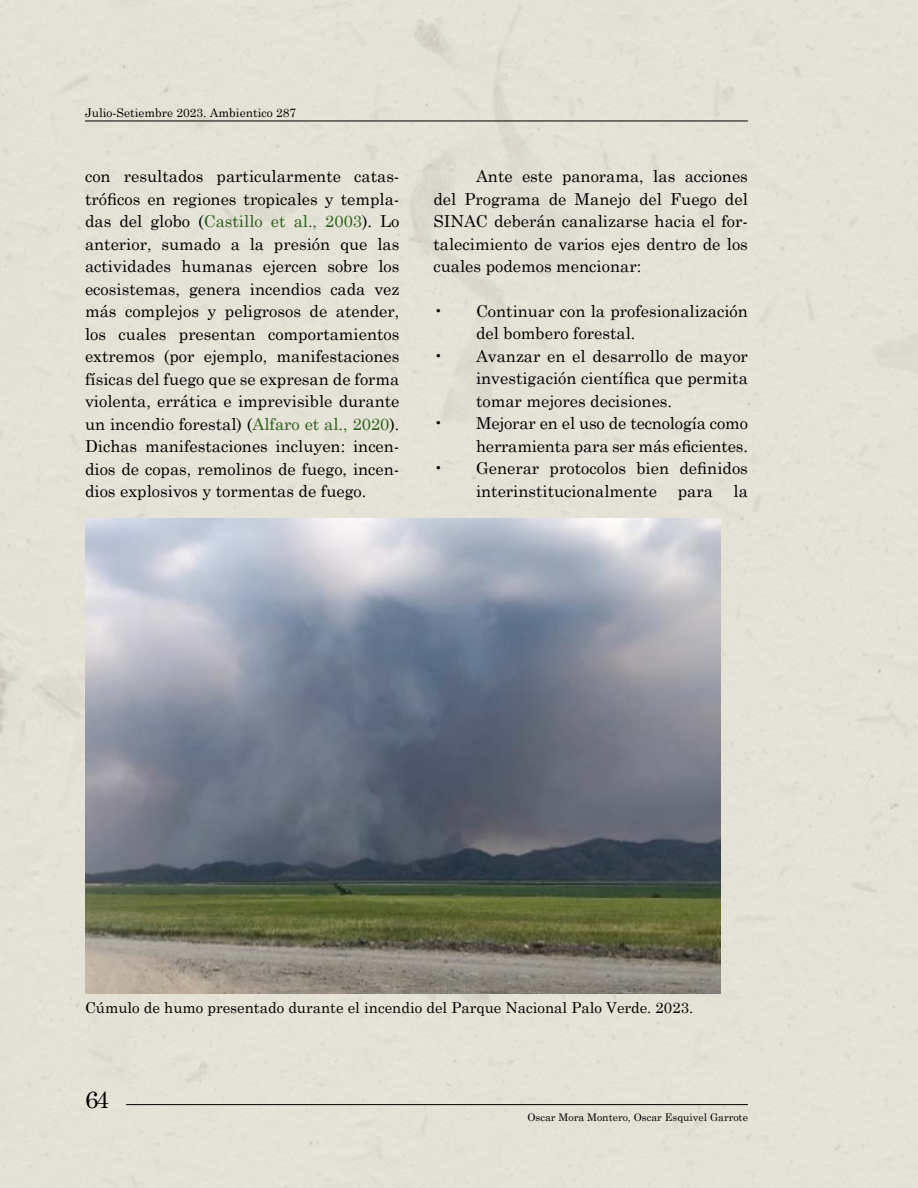
<style>
.page{position:relative;width:918px;height:1188px;background:#e4e1d5}
.page>*{position:absolute;margin:0;border:0;box-sizing:border-box;transform-origin:0 0}
.t1{font:24px "Century Schoolbook";color:#000}
.t2{font:16.5px/22.5px "Century Schoolbook";color:#000;text-align:justify}
.t3{font:15px "Century Schoolbook";color:#000}
.t4{font:12px "Century Schoolbook";color:#000}
.t5{font:10.5px "Century Schoolbook";color:#000}
.s1{color:#295f19}
</style>
<div class="page">
<hr style="left:85px;top:121px;width:663px;height:1px;background:#000">
<hr style="left:126px;top:1104px;width:622px;height:1px;background:#000">
<img style="left:85px;top:519px;width:635px;height:474px">
<p class="t4" style="left:85px;top:106px;width:213px">Julio-Setiembre 2023. Ambientico 287</p>
<p class="t2" style="left:85px;top:165px;width:316px">con resultados particularmente catas&shy;tróficos en regiones tropicales y templa&shy;das del globo (<span class="s1">Castillo et al., 2003</span>). Lo anterior, sumado a la presión que las actividades humanas ejercen sobre los ecosistemas, genera incendios cada vez más complejos y peligrosos de atender, los cuales presentan comportamientos extremos (por ejemplo, manifestaciones físicas del fuego que se expresan de forma violenta, errática e imprevisible durante un incendio forestal) (<span class="s1">Alfaro et al., 2020</span>).<br>Dichas manifestaciones incluyen: incen&shy;dios de copas, remolinos de fuego, incen&shy;dios explosivos y tormentas de fuego.</p>
<p class="t2" style="left:433px;top:165px;width:316px;text-indent:43px">Ante este panorama, las acciones del Programa de Manejo del Fuego del SINAC deberán canalizarse hacia el for&shy;talecimiento de varios ejes dentro de los cuales podemos mencionar:</p>
<p class="t2" style="left:476px;top:299px;width:273px;text-indent:-43px">• Continuar con la profesionalización del bombero forestal.</p>
<p class="t2" style="left:476px;top:344px;width:273px;text-indent:-43px">• Avanzar en el desarrollo de mayor investigación científica que permita tomar mejores decisiones.</p>
<p class="t2" style="left:433px;top:411px;width:316px;text-align:right">• Mejorar en el uso de tecnología como herramienta para ser más eficientes.</p>
<p class="t2" style="left:433px;top:456px;width:316px;text-align:right">• Generar protocolos bien definidos interinstitucionalmente para la</p>
<p class="t3" style="left:85px;top:998px;width:610px">Cúmulo de humo presentado durante el incendio del Parque Nacional Palo Verde. 2023.</p>
<h1 class="t1" style="left:85px;top:1085px;width:26px">64</h1>
<p class="t5" style="left:527px;top:1110px;width:222px">Oscar Mora Montero, Oscar Esquivel Garrote</p>
</div>
